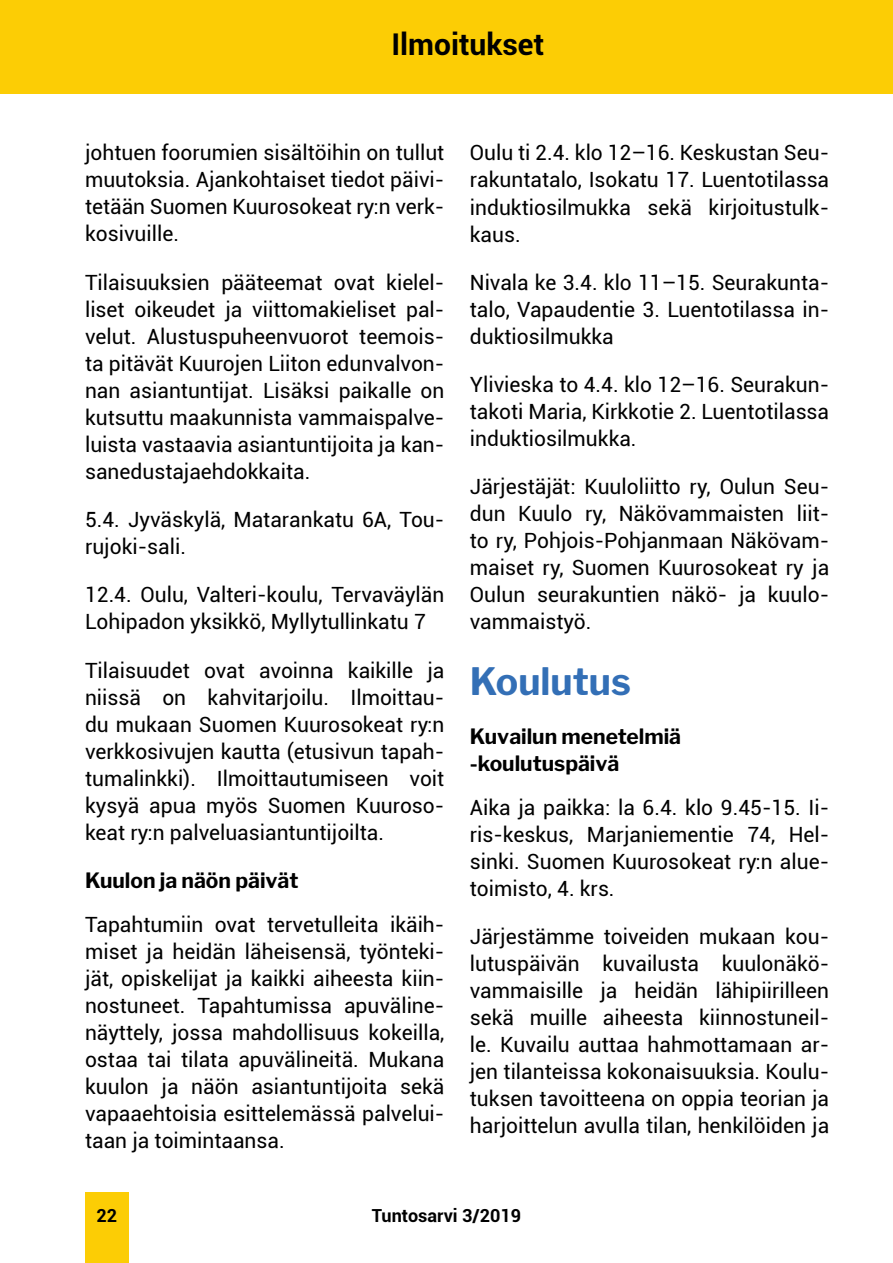
<style>
.page{position:relative;width:893px;height:1263px;background:#fff}
.page>*{position:absolute;margin:0;border:0;box-sizing:border-box;transform-origin:0 0}
.t1{font:700 37.5px "Libre Franklin";color:#336fb6}
.t2{font:700 30px "Roboto";color:#000}
.t3{font:21px/27px "Roboto";color:#000;text-align:justify}
.t4{font:700 21px/27px "Libre Franklin";color:#000}
.t5{font:700 18px "Roboto";color:#000}
</style>
<div class="page">
<div style="left:85px;top:1192px;width:44px;height:71px;background:#fccd05"></div>
<div style="left:0;top:0;width:893px;height:94px;background:#fccd05"></div>
<h2 class="t2" style="left:391px;top:24px;width:154px">Ilmoitukset</h2>
<p class="t3" style="left:85px;top:139px;width:361px">johtuen foorumien sisältöihin on tullut muutoksia. Ajankohtaiset tiedot päivi&shy;tetään Suomen Kuurosokeat ry:n verk&shy;kosivuille.</p>
<p class="t3" style="left:85px;top:268px;width:361px">Tilaisuuksien pääteemat ovat kielel&shy;liset oikeudet ja viittomakieliset pal&shy;velut. Alustuspuheenvuorot teemois&shy;ta pitävät Kuurojen Liiton edunvalvon&shy;nan asiantuntijat. Lisäksi paikalle on kutsuttu maakunnista vammaispalve&shy;luista vastaavia asiantuntijoita ja kan&shy;sanedustajaehdokkaita.</p>
<p class="t3" style="left:85px;top:505px;width:361px">5.4. Jyväskylä, Matarankatu 6A, Tou&shy;rujoki-sali.</p>
<p class="t3" style="left:85px;top:580px;width:361px">12.4. Oulu, Valteri-koulu, Tervaväylän<br>Lohipadon yksikkö, Myllytullinkatu 7</p>
<p class="t3" style="left:85px;top:656px;width:361px">Tilaisuudet ovat avoinna kaikille ja niissä on kahvitarjoilu. Ilmoittau&shy;du mukaan Suomen Kuurosokeat ry:n verkkosivujen kautta (etusivun tapah&shy;tumalinkki). Ilmoittautumiseen voit kysyä apua myös Suomen Kuuroso&shy;keat ry:n palveluasiantuntijoilta.</p>
<p class="t4" style="left:85px;top:867px;width:215px">Kuulon ja näön päivät</p>
<p class="t3" style="left:85px;top:910px;width:361px">Tapahtumiin ovat tervetulleita ikäih&shy;miset ja heidän läheisensä, työnteki&shy;jät, opiskelijat ja kaikki aiheesta kiin&shy;nostuneet. Tapahtumissa apuväline&shy;näyttely, jossa mahdollisuus kokeilla, ostaa tai tilata apuvälineitä. Mukana kuulon ja näön asiantuntijoita sekä vapaaehtoisia esittelemässä palvelui&shy;taan ja toimintaansa.</p>
<p class="t3" style="left:470px;top:139px;width:361px">Oulu ti 2.4. klo 12–16. Keskustan Seu&shy;rakuntatalo, Isokatu 17. Luentotilassa induktiosilmukka sekä kirjoitustulk&shy;kaus.</p>
<p class="t3" style="left:470px;top:268px;width:361px">Nivala ke 3.4. klo 11–15. Seurakunta&shy;talo, Vapaudentie 3. Luentotilassa in&shy;duktiosilmukka</p>
<p class="t3" style="left:470px;top:370px;width:361px">Ylivieska to 4.4. klo 12–16. Seurakun&shy;takoti Maria, Kirkkotie 2. Luentotilassa induktiosilmukka.</p>
<p class="t3" style="left:470px;top:473px;width:361px">Järjestäjät: Kuuloliitto ry, Oulun Seu&shy;dun Kuulo ry, Näkövammaisten liit&shy;to ry, Pohjois-Pohjanmaan Näkövam&shy;maiset ry, Suomen Kuurosokeat ry ja Oulun seurakuntien näkö- ja kuulo&shy;vammaistyö.</p>
<h1 class="t1" style="left:470px;top:659px;width:163px">Koulutus</h1>
<p class="t4" style="left:470px;top:723px;width:213px">Kuvailun menetelmiä -koulutuspäivä</p>
<p class="t3" style="left:470px;top:793px;width:361px">Aika ja paikka: la 6.4. klo 9.45-15. Ii&shy;ris-keskus, Marjaniementie 74, Hel&shy;sinki. Suomen Kuurosokeat ry:n alue&shy;toimisto, 4. krs.</p>
<p class="t3" style="left:470px;top:922px;width:361px">Järjestämme toiveiden mukaan kou&shy;lutuspäivän kuvailusta kuulonäkö&shy;vammaisille ja heidän lähipiirilleen sekä muille aiheesta kiinnostuneil&shy;le. Kuvailu auttaa hahmottamaan ar&shy;jen tilanteissa kokonaisuuksia. Koulu&shy;tuksen tavoitteena on oppia teorian ja harjoittelun avulla tilan, henkilöiden ja</p>
<p class="t5" style="left:97px;top:1203px;width:22px">22</p>
<p class="t5" style="left:372px;top:1203px;width:151px">Tuntosarvi 3/2019</p>
</div>
